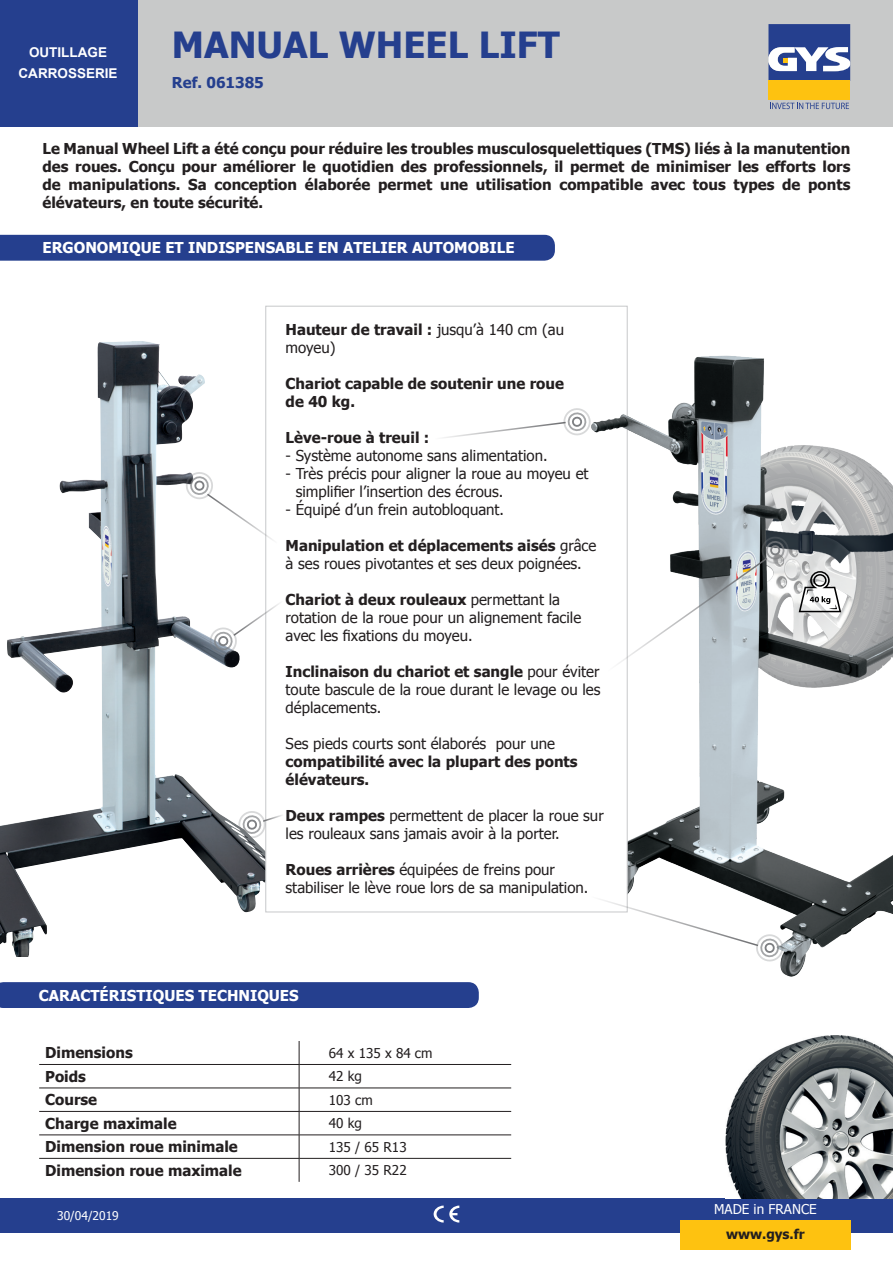
<style>
.page{position:relative;width:893px;height:1263px;background:#fff}
.page>*{position:absolute;margin:0;border:0;box-sizing:border-box;transform-origin:0 0}
.t1{font:700 36px "Tahoma";color:#253f8e}
.t2{font:15px/18px "Tahoma";color:#231f20}
.t3{font:700 15px/18px "Tahoma";color:#231f20}
.t4{font:700 15px "Tahoma";color:#fff}
.t5{font:700 15px "Tahoma";color:#253f8e}
.t6{font:13.5px "Tahoma";color:#231f20}
.t7{font:700 13.5px "Arial";color:#fff}
.t8{font:13.5px "Tahoma";color:#fff}
.t9{font:700 13.5px "Tahoma";color:#231f20}
.t10{font:12px "Tahoma";color:#fff}
.s1{font-weight:700}
</style>
<div class="page">
<div style="left:137px;top:0;width:756px;height:127px;background:#c8c9c9"></div>
<div style="left:0;top:1198px;width:893px;height:34px;background:#253f8e"></div>
<div style="left:768px;top:81px;width:82px;height:19px;background:#fec210"></div>
<svg style="left:768px;top:24px;width:82px;height:57px;background:#6475a9"></svg>
<svg style="left:770px;top:103px;width:79px;height:6px"></svg>
<div style="left:0;top:0;width:137px;height:127px;background:#253f8e"></div>
<div style="left:680px;top:1220px;width:170px;height:30px;background:#fec210"></div>
<svg style="left:434px;top:1205px;width:25px;height:17px"></svg>
<img style="left:584px;top:357px;width:309px;height:620px">
<img style="left:0;top:341px;width:304px;height:616px">
<div style="left:266px;top:306px;width:361px;height:606px;background:#fff;border:1px solid #c7c8ca"></div>
<div style="left:0;top:957px;width:765px;height:74px;background:#fff"></div>
<hr style="left:39px;top:1064px;width:260px;height:1px;background:#231f20">
<hr style="left:39px;top:1088px;width:260px;height:1px;background:#231f20">
<hr style="left:39px;top:1111px;width:260px;height:1px;background:#231f20">
<hr style="left:39px;top:1134px;width:260px;height:1px;background:#231f20">
<hr style="left:39px;top:1158px;width:260px;height:1px;background:#231f20">
<hr style="left:299px;top:1064px;width:212px;height:1px;background:#231f20">
<hr style="left:299px;top:1088px;width:212px;height:1px;background:#231f20">
<hr style="left:299px;top:1111px;width:212px;height:1px;background:#231f20">
<hr style="left:299px;top:1134px;width:212px;height:1px;background:#231f20">
<hr style="left:299px;top:1158px;width:212px;height:1px;background:#231f20">
<svg style="left:299px;top:1041px;width:1px;height:141px"></svg>
<svg style="left:443px;top:408px;width:141px;height:30px"></svg>
<svg style="left:235px;top:808px;width:47px;height:31px"></svg>
<svg style="left:588px;top:894px;width:198px;height:68px"></svg>
<svg style="left:618px;top:533px;width:174px;height:140px"></svg>
<div style="left:0;top:235px;width:555px;height:26px;background:#253f8e"></div>
<div style="left:0;top:982px;width:479px;height:26px;background:#253f8e"></div>
<svg style="left:799px;top:571px;width:42px;height:41px"></svg>
<svg style="left:183px;top:469px;width:90px;height:76px"></svg>
<svg style="left:206px;top:599px;width:74px;height:56px"></svg>
<img style="left:584px;top:348px;width:164px;height:120px">
<img style="left:725px;top:1036px;width:168px;height:162px">
<p class="t7" style="left:29px;top:43px;width:80px">OUTILLAGE</p>
<p class="t7" style="left:19px;top:64px;width:101px">CARROSSERIE</p>
<h1 class="t1" style="left:172px;top:19px;width:389px">MANUAL WHEEL LIFT</h1>
<p class="t5" style="left:172px;top:72px;width:93px">Ref. 061385</p>
<p class="t3" style="left:43px;top:139px;width:809px;text-align:justify">Le Manual Wheel Lift a été conçu pour réduire les troubles musculosquelettiques (TMS) liés à la manutention des roues. Conçu pour améliorer le quotidien des professionnels, il permet de minimiser les efforts lors de manipulations. Sa conception élaborée permet une utilisation compatible avec tous types de ponts élévateurs, en toute sécurité.</p>
<p class="t4" style="left:43px;top:237px;width:474px">ERGONOMIQUE ET INDISPENSABLE EN ATELIER AUTOMOBILE</p>
<p class="t2" style="left:286px;top:320px;width:280px"><span class="s1">Hauteur de travail :</span> jusqu’à 140 cm (au moyeu)</p>
<p class="t3" style="left:286px;top:374px;width:280px">Chariot capable de soutenir une roue de 40 kg.</p>
<p class="t3" style="left:286px;top:428px;width:145px">Lève-roue à treuil :</p>
<p class="t2" style="left:286px;top:446px;width:263px">- Système autonome sans alimentation.</p>
<p class="t2" style="left:296px;top:464px;width:294px;text-indent:-10px">- Très précis pour aligner la roue au moyeu et simplifier l’insertion des écrous.</p>
<p class="t2" style="left:286px;top:500px;width:220px">- Équipé d’un frein autobloquant.</p>
<p class="t2" style="left:286px;top:536px;width:312px"><span class="s1">Manipulation et déplacements aisés</span> grâce à ses roues pivotantes et ses deux poignées.</p>
<p class="t2" style="left:286px;top:590px;width:297px"><span class="s1">Chariot à deux rouleaux</span> permettant la rotation de la roue pour un alignement facile avec les fixations du moyeu.</p>
<p class="t2" style="left:286px;top:662px;width:316px;text-align:justify"><span class="s1">Inclinaison du chariot et sangle</span> pour éviter toute bascule de la roue durant le levage ou les déplacements.</p>
<p class="t2" style="left:286px;top:734px;width:271px">Ses pieds courts sont élaborés pour une</p>
<p class="t3" style="left:286px;top:752px;width:293px">compatibilité avec la plupart des ponts élévateurs.</p>
<p class="t2" style="left:286px;top:806px;width:320px"><span class="s1">Deux rampes</span> permettent de placer la roue sur les rouleaux sans jamais avoir à la porter.</p>
<p class="t2" style="left:286px;top:860px;width:304px"><span class="s1">Roues arrières</span> équipées de freins pour stabiliser le lève roue lors de sa manipulation.</p>
<p class="t4" style="left:39px;top:985px;width:261px">CARACTÉRISTIQUES TECHNIQUES</p>
<p class="t3" style="left:45px;top:1043px;width:89px">Dimensions</p>
<p class="t6" style="left:329px;top:1044px;width:105px">64 x 135 x 84 cm</p>
<p class="t3" style="left:45px;top:1066px;width:42px">Poids</p>
<p class="t6" style="left:329px;top:1067px;width:35px">42 kg</p>
<p class="t3" style="left:45px;top:1090px;width:54px">Course</p>
<p class="t6" style="left:329px;top:1091px;width:45px">103 cm</p>
<p class="t3" style="left:45px;top:1113px;width:133px">Charge maximale</p>
<p class="t6" style="left:329px;top:1114px;width:35px">40 kg</p>
<p class="t3" style="left:45px;top:1137px;width:194px">Dimension roue minimale</p>
<p class="t6" style="left:329px;top:1138px;width:79px">135 / 65 R13</p>
<p class="t3" style="left:45px;top:1160px;width:198px">Dimension roue maximale</p>
<p class="t6" style="left:329px;top:1161px;width:79px">300 / 35 R22</p>
<p class="t10" style="left:57px;top:1207px;width:63px">30/04/2019</p>
<p class="t8" style="left:714px;top:1200px;width:104px">MADE in FRANCE</p>
<p class="t9" style="left:726px;top:1225px;width:80px">www.gys.fr</p>
</div>
